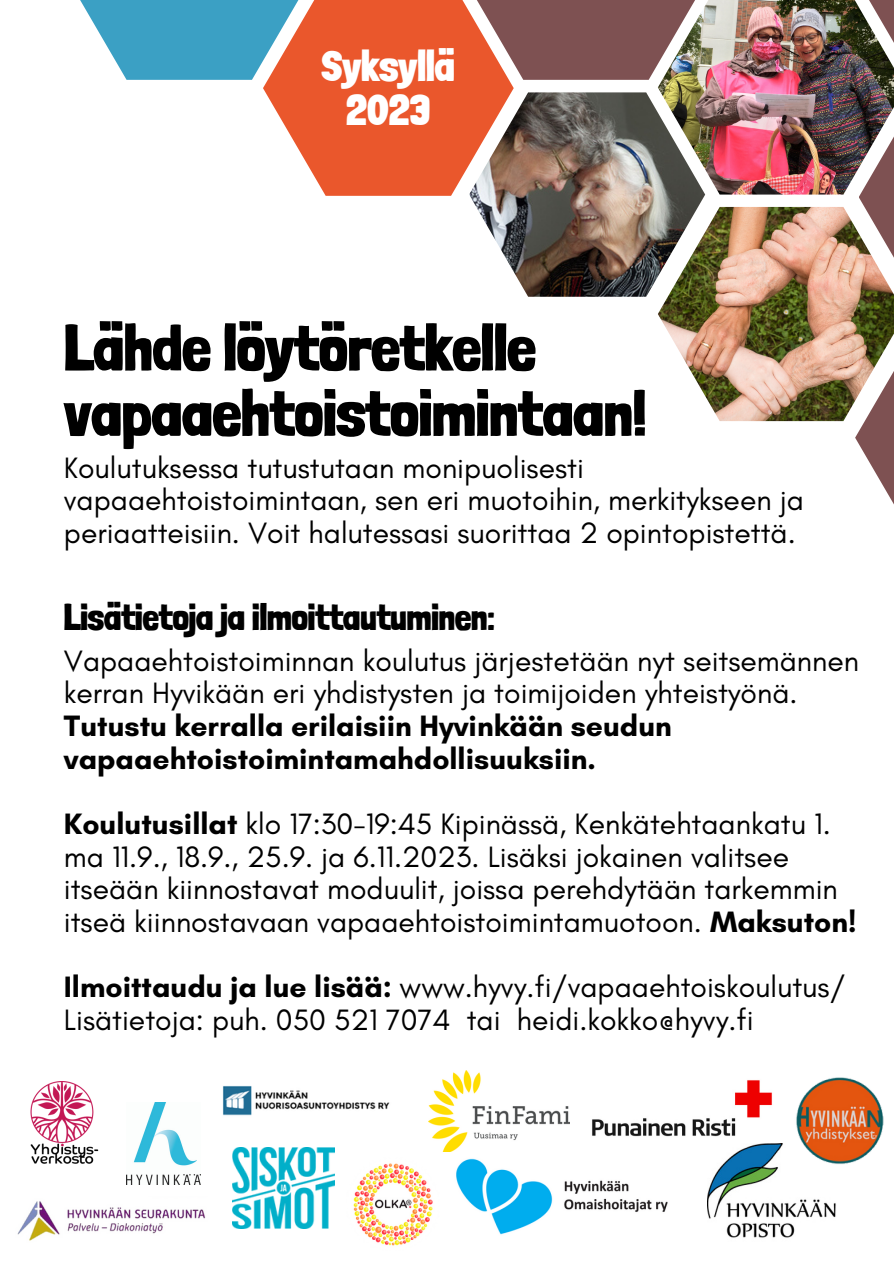
<style>
.page{position:relative;width:894px;height:1264px;background:#fff}
.page>*{position:absolute;margin:0;border:0;box-sizing:border-box;transform-origin:0 0}
.t1{font:900 64.05px/65.2px "Londrina Solid";color:#000}
.t2{font:900 42px/44px "Londrina Solid";color:#fff;text-align:center}
.t3{font:900 36px "Londrina Solid";color:#000}
.t4{font:30px/32.7px "Glacial Indifference";color:#000}
.s1{font-weight:700}
</style>
<div class="page">
<img style="left:470px;top:92px;width:235px;height:205px">
<img style="left:657px;top:207px;width:236px;height:214px">
<img style="left:657px;top:0;width:236px;height:194px">
<svg style="left:263px;top:0;width:250px;height:196px;fill:#ea572c"></svg>
<svg style="left:460px;top:0;width:251px;height:80px;fill:#7e5152"></svg>
<svg style="left:854px;top:330px;width:39px;height:173px"></svg>
<svg style="left:80px;top:0;width:234px;height:80px;fill:#3ba0c4"></svg>
<img style="left:858px;top:89px;width:35px;height:216px">
<svg style="left:852px;top:0;width:41px;height:79px"></svg>
<img style="left:17px;top:1201px;width:189px;height:40px">
<img style="left:30px;top:1081px;width:69px;height:83px">
<img style="left:592px;top:1080px;width:180px;height:57px">
<img style="left:707px;top:1143px;width:129px;height:95px">
<img style="left:793px;top:1077px;width:91px;height:87px">
<img style="left:353px;top:1163px;width:80px;height:83px">
<img style="left:126px;top:1102px;width:74px;height:82px">
<img style="left:233px;top:1147px;width:101px;height:81px">
<img style="left:451px;top:1151px;width:217px;height:84px">
<img style="left:223px;top:1086px;width:167px;height:30px">
<img style="left:428px;top:1070px;width:142px;height:81px">
<p class="t2" style="left:322px;top:44px;width:134px">Syksyllä<br>2023</p>
<p class="t1" style="left:64px;top:315px;width:584px">Lähde löytöretkelle vapaaehtoistoimintaan!</p>
<p class="t4" style="left:64px;top:451px;width:741px">Koulutuksessa tutustutaan monipuolisesti vapaaehtoistoimintaan, sen eri muotoihin, merkitykseen ja periaatteisiin. Voit halutessasi suorittaa 2 opintopistettä.</p>
<p class="t3" style="left:64px;top:596px;width:432px">Lisätietoja ja ilmoittautuminen:</p>
<p class="t4" style="left:64px;top:644px;width:796px">Vapaaehtoistoiminnan koulutus järjestetään nyt seitsemännen kerran Hyvikään eri yhdistysten ja toimijoiden yhteistyönä.<br><span class="s1">Tutustu kerralla erilaisiin Hyvinkään seudun vapaaehtoistoimintamahdollisuuksiin.</span></p>
<p class="t4" style="left:64px;top:807px;width:768px"><span class="s1">Koulutusillat</span> klo 17:30-19:45 Kipinässä, Kenkätehtaankatu 1.</p>
<p class="t4" style="left:64px;top:840px;width:794px">ma 11.9., 18.9., 25.9. ja 6.11.2023. Lisäksi jokainen valitsee itseään kiinnostavat moduulit, joissa perehdytään tarkemmin itseä kiinnostavaan vapaaehtoistoimintamuotoon. <span class="s1">Maksuton!</span></p>
<p class="t4" style="left:64px;top:970px;width:783px"><span class="s1">Ilmoittaudu ja lue lisää:</span> www.hyvy.fi/vapaaehtoiskoulutus/<br>Lisätietoja: puh. 050 521 7074 tai heidi.kokko@hyvy.fi</p>
</div>
